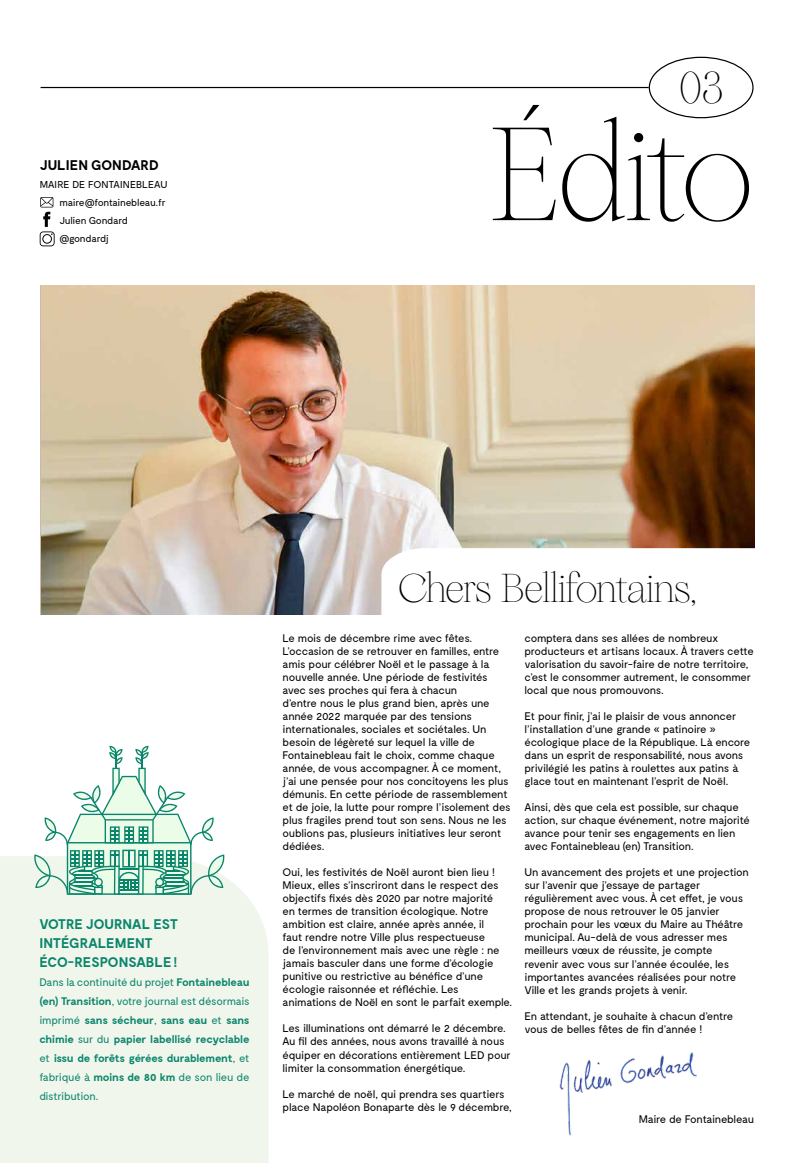
<style>
.page{position:relative;width:794px;height:1163px;background:#fff}
.page>*{position:absolute;margin:0;border:0;box-sizing:border-box;transform-origin:0 0}
.t1{font:132px "Sometimes Times";letter-spacing:-.02em;color:#000}
.t2{font:45px "Sometimes Times";color:#000}
.t3{font:40px "Sometimes Times";letter-spacing:-.03em;color:#000}
.t4{font:700 14px/19px "Moderat";color:#0a856b}
.t5{font:700 14px "Moderat";color:#000}
.t6{font:11px/13px "Moderat";letter-spacing:-.025em;color:#000}
.t7{font:700 11px/19px "Moderat";letter-spacing:-.025em;color:#0a856b;text-align:justify}
.t8{font:10px/18px "Moderat";letter-spacing:-.02em;color:#000}
.s1{font-weight:400}
</style>
<div class="page">
<img style="left:559px;top:1052px;width:138px;height:84px">
<div style="left:0;top:856px;width:268px;height:306px;background:#f1f6ec"></div>
<div style="left:648px;top:57px;width:105px;height:61px;border:1px solid #000;border-radius:50%"></div>
<img style="left:41px;top:285px;width:713px;height:329px">
<hr style="left:41px;top:87px;width:607px;height:1px;background:#000">
<svg style="left:34px;top:745px;width:191px;height:149px"></svg>
<svg style="left:381px;top:548px;width:374px;height:67px"></svg>
<svg style="left:40px;top:197px;width:15px;height:49px"></svg>
<p class="t5" style="left:40px;top:157px;width:121px">JULIEN GONDARD</p>
<p class="t8" style="left:60px;top:175px;width:109px;text-indent:-20px">MAIRE DE FONTAINEBLEAU maire@fontainebleau.fr<br>Julien Gondard @gondardj</p>
<h2 class="t2" style="left:679px;top:61px;width:45px">03</h2>
<h1 class="t1" style="left:491px;top:97px;width:264px">Édito</h1>
<p class="t4" style="left:39px;top:915px;width:140px">VOTRE JOURNAL EST<br>INTÉGRALEMENT<br>ÉCO-RESPONSABLE!</p>
<p class="t7" style="left:39px;top:973px;width:212px"><span class="s1">Dans la continuité du projet</span> Fontainebleau (en) Transition<span class="s1">, votre journal est désormais imprimé</span> sans sécheur<span class="s1">,</span> sans eau <span class="s1">et</span> sans chimie <span class="s1">sur du</span> papier labellisé recyclable <span class="s1">et</span> issu de forêts gérées durablement<span class="s1">, et fabriqué à</span> moins de 80 km <span class="s1">de son lieu de distribution.</span></p>
<h3 class="t3" style="left:398px;top:564px;width:300px">Chers Bellifontains,</h3>
<p class="t6" style="left:283px;top:632px;width:229px">Le mois de décembre rime avec fêtes.<br>L’occasion de se retrouver en familles, entre amis pour célébrer Noël et le passage à la nouvelle année. Une période de festivités avec ses proches qui fera à chacun<br>d’entre nous le plus grand bien, après une année 2022 marquée par des tensions internationales, sociales et sociétales. Un besoin de légèreté sur lequel la ville de Fontainebleau fait le choix, comme chaque année, de vous accompagner. À ce moment, j’ai une pensée pour nos concitoyens les plus démunis. En cette période de rassemblement et de joie, la lutte pour rompre l’isolement des plus fragiles prend tout son sens. Nous ne les oublions pas, plusieurs initiatives leur seront dédiées.</p>
<p class="t6" style="left:283px;top:866px;width:231px">Oui, les festivités de Noël auront bien lieu !<br>Mieux, elles s’inscriront dans le respect des objectifs fixés dès 2020 par notre majorité<br>en termes de transition écologique. Notre ambition est claire, année après année, il<br>faut rendre notre Ville plus respectueuse<br>de l’environnement mais avec une règle : ne jamais basculer dans une forme d’écologie punitive ou restrictive au bénéfice d’une écologie raisonnée et réfléchie. Les animations de Noël en sont le parfait exemple.</p>
<p class="t6" style="left:283px;top:1022px;width:230px">Les illuminations ont démarré le 2 décembre.<br>Au fil des années, nous avons travaillé à nous équiper en décorations entièrement LED pour limiter la consommation énergétique.</p>
<p class="t6" style="left:283px;top:1087px;width:231px">Le marché de noël, qui prendra ses quartiers place Napoléon Bonaparte dès le 9 décembre,</p>
<p class="t6" style="left:524px;top:632px;width:231px">comptera dans ses allées de nombreux producteurs et artisans locaux. À travers cette valorisation du savoir-faire de notre territoire, c’est le consommer autrement, le consommer local que nous promouvons.</p>
<p class="t6" style="left:524px;top:710px;width:227px">Et pour finir, j’ai le plaisir de vous annoncer l’installation d’une grande « patinoire » écologique place de la République. Là encore dans un esprit de responsabilité, nous avons privilégié les patins à roulettes aux patins à glace tout en maintenant l’esprit de Noël.</p>
<p class="t6" style="left:524px;top:801px;width:227px">Ainsi, dès que cela est possible, sur chaque action, sur chaque événement, notre majorité avance pour tenir ses engagements en lien avec Fontainebleau (en) Transition.</p>
<p class="t6" style="left:524px;top:866px;width:226px">Un avancement des projets et une projection sur l’avenir que j’essaye de partager régulièrement avec vous. À cet effet, je vous propose de nous retrouver le 05 janvier prochain pour les vœux du Maire au Théâtre municipal. Au-delà de vous adresser mes meilleurs vœux de réussite, je compte revenir avec vous sur l’année écoulée, les importantes avancées réalisées pour notre Ville et les grands projets à venir.</p>
<p class="t6" style="left:524px;top:1009px;width:210px">En attendant, je souhaite à chacun d’entre vous de belles fêtes de fin d’année !</p>
<p class="t6" style="left:639px;top:1113px;width:117px">Maire de Fontainebleau</p>
</div>
